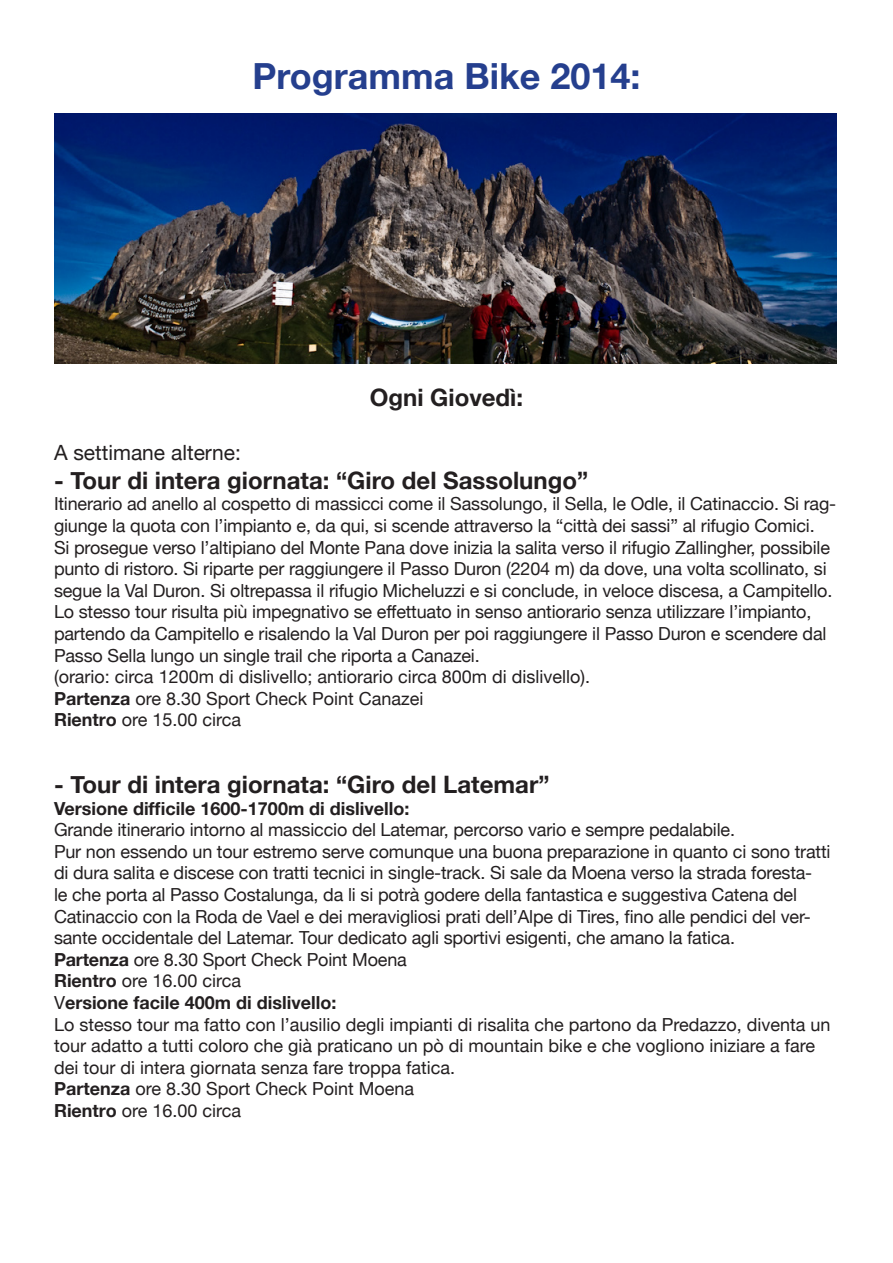
<style>
.page{position:relative;width:893px;height:1263px;background:#fff}
.page>*{position:absolute;margin:0;border:0;box-sizing:border-box;transform-origin:0 0}
.t1{font:700 36px "Helvetica Neue";color:#253f8e}
.t2{font:700 24px "Helvetica Neue";color:#231f20}
.t3{font:21px "Helvetica Neue";color:#231f20}
.t4{font:18px/21.6px "Helvetica Neue";letter-spacing:-.01em;color:#231f20}
.t5{font:700 18px "Helvetica Neue";color:#231f20}
.s1{font-weight:700}
.s2{font-weight:400}
</style>
<div class="page">
<img style="left:54px;top:114px;width:782px;height:250px">
<p class="t1" style="left:252px;top:54px;width:389px">Programma Bike 2014:</p>
<p class="t2" style="left:370px;top:382px;width:155px">Ogni Giovedì:</p>
<p class="t3" style="left:54px;top:440px;width:189px">A settimane alterne:</p>
<p class="t2" style="left:54px;top:465px;width:536px">- Tour di intera giornata: “Giro del Sassolungo”</p>
<p class="t4" style="left:54px;top:493px;width:784px">Itinerario ad anello al cospetto di massicci come il Sassolungo, il Sella, le Odle, il Catinaccio. Si rag&shy;giunge la quota con l’impianto e, da qui, si scende attraverso la “città dei sassi” al rifugio Comici.<br>Si prosegue verso l’altipiano del Monte Pana dove inizia la salita verso il rifugio Zallingher, possibile punto di ristoro. Si riparte per raggiungere il Passo Duron (2204 m) da dove, una volta scollinato, si segue la Val Duron. Si oltrepassa il rifugio Micheluzzi e si conclude, in veloce discesa, a Campitello.<br>Lo stesso tour risulta più impegnativo se effettuato in senso antiorario senza utilizzare l’impianto, partendo da Campitello e risalendo la Val Duron per poi raggiungere il Passo Duron e scendere dal Passo Sella lungo un single trail che riporta a Canazei.</p>
<p class="t4" style="left:54px;top:666px;width:538px">(orario: circa 1200m di dislivello; antiorario circa 800m di dislivello).</p>
<p class="t4" style="left:54px;top:687px;width:371px"><span class="s1">Partenza</span> ore 8.30 Sport Check Point Canazei</p>
<p class="t4" style="left:54px;top:709px;width:189px"><span class="s1">Rientro</span> ore 15.00 circa</p>
<p class="t2" style="left:54px;top:769px;width:497px">- Tour di intera giornata: “Giro del Latemar”</p>
<p class="t5" style="left:54px;top:797px;width:357px">Versione difficile 1600-1700m di dislivello:</p>
<p class="t4" style="left:54px;top:819px;width:682px">Grande itinerario intorno al massiccio del Latemar, percorso vario e sempre pedalabile.</p>
<p class="t4" style="left:54px;top:840px;width:778px">Pur non essendo un tour estremo serve comunque una buona preparazione in quanto ci sono tratti di dura salita e discese con tratti tecnici in single-track. Si sale da Moena verso la strada foresta-<br>le che porta al Passo Costalunga, da li si potrà godere della fantastica e suggestiva Catena del Catinac-cio con la Roda de Vael e dei meravigliosi prati dell’Alpe di Tires, fino alle pendici del ver&shy;sante occidentale del Latemar. Tour dedicato agli sportivi esigenti, che amano la fatica.</p>
<p class="t4" style="left:54px;top:948px;width:354px"><span class="s1">Partenza</span> ore 8.30 Sport Check Point Moena</p>
<p class="t4" style="left:54px;top:970px;width:189px"><span class="s1">Rientro</span> ore 16.00 circa</p>
<p class="t5" style="left:54px;top:991px;width:284px"><span class="s2">V</span>ersione facile 400m di dislivello:</p>
<p class="t4" style="left:54px;top:1013px;width:778px">Lo stesso tour ma fatto con l’ausilio degli impianti di risalita che partono da Predazzo, diventa un tour adatto a tutti coloro che già praticano un pò di mountain bike e che vogliono iniziare a fare dei tour di intera giornata senza fare troppa fatica.</p>
<p class="t4" style="left:54px;top:1078px;width:362px"><span class="s1">Partenza</span> ore 8.30 Sport Check Point Moena</p>
<p class="t4" style="left:54px;top:1099px;width:189px"><span class="s1">Rientro</span> ore 16.00 circa</p>
</div>
